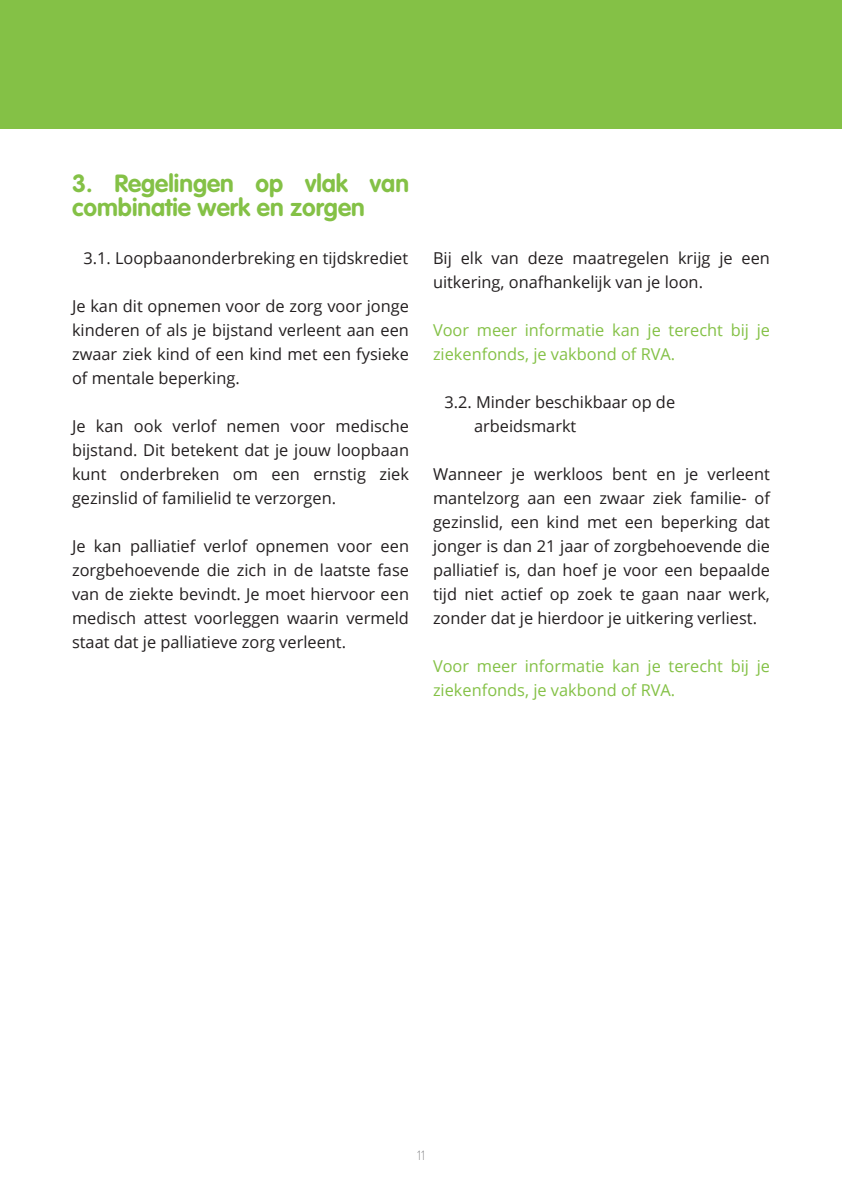
<style>
.page{position:relative;width:842px;height:1191px;background:#fff}
.page>*{position:absolute;margin:0;border:0;box-sizing:border-box;transform-origin:0 0}
.t1{font:700 24.6px/24px "VAG Rounded";color:#84c146}
.t2{font:16.4px/24px "Open Sans";color:#231f20;text-align:justify}
.t3{font:16.4px/24px "Open Sans";color:#84c146}
.t4{font:100 14px "Proxima Nova";color:#6c6d70}
</style>
<div class="page">
<div style="left:0;top:0;width:842px;height:128px;background:#84c146"></div>
<h1 class="t1" style="left:72px;top:171px;width:338px">3. Regelingen op vlak van combinatie werk en zorgen</h1>
<p class="t2" style="left:83px;top:246px;width:326px">3.1. Loopbaanonderbreking en tijdskrediet</p>
<p class="t2" style="left:72px;top:294px;width:338px">Je kan dit opnemen voor de zorg voor jonge kinderen of als je bijstand verleent aan een zwaar ziek kind of een kind met een fysieke of mentale beperking.</p>
<p class="t2" style="left:72px;top:414px;width:339px">Je kan ook verlof nemen voor medische bijstand. Dit betekent dat je jouw loopbaan kunt onderbreken om een ernstig ziek gezinslid of familielid te verzorgen.</p>
<p class="t2" style="left:72px;top:534px;width:338px">Je kan palliatief verlof opnemen voor een zorgbehoevende die zich in de laatste fase van de ziekte bevindt. Je moet hiervoor een medisch attest voorleggen waarin vermeld staat dat je palliatieve zorg verleent.</p>
<p class="t2" style="left:433px;top:246px;width:338px">Bij elk van deze maatregelen krijg je een uitkering, onafhankelijk van je loon.</p>
<p class="t3" style="left:433px;top:318px;width:338px">Voor meer informatie kan je terecht bij je ziekenfonds, je vakbond of RVA.</p>
<p class="t2" style="left:474px;top:390px;width:203px;text-indent:-30px">3.2. Minder beschikbaar op de arbeidsmarkt</p>
<p class="t2" style="left:433px;top:462px;width:339px">Wanneer je werkloos bent en je verleent mantelzorg aan een zwaar ziek familie- of gezinslid, een kind met een beperking dat jonger is dan 21 jaar of zorgbehoevende die palliatief is, dan hoef je voor een bepaalde tijd niet actief op zoek te gaan naar werk, zonder dat je hierdoor je uitkering verliest.</p>
<p class="t3" style="left:433px;top:654px;width:338px">Voor meer informatie kan je terecht bij je ziekenfonds, je vakbond of RVA.</p>
<p class="t4" style="left:417px;top:1147px;width:9px">11</p>
</div>
